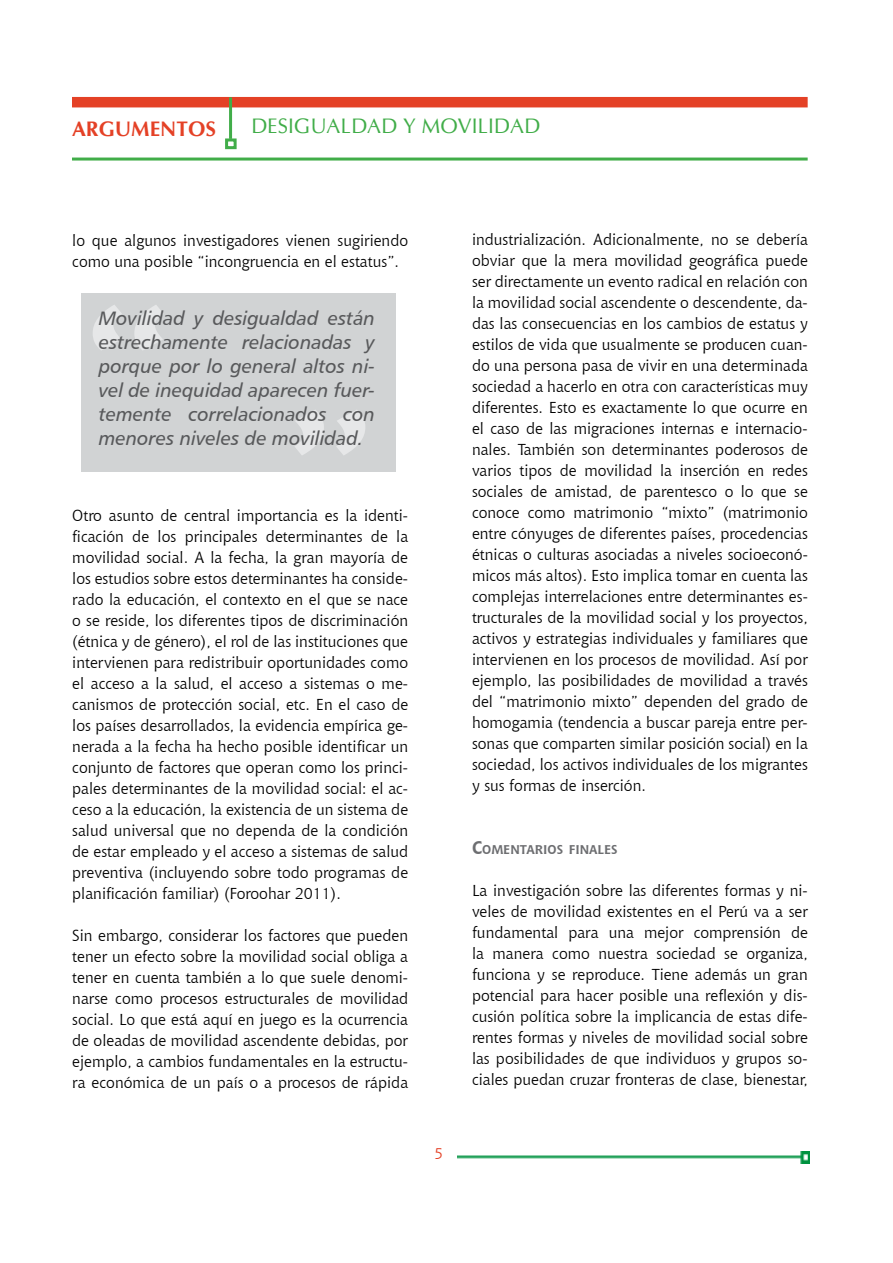
<style>
.page{position:relative;width:893px;height:1263px;background:#fff}
.page>*{position:absolute;margin:0;border:0;box-sizing:border-box;transform-origin:0 0}
.t1{font:229.95px "Chianti BT";color:#e6e7e8}
.t2{font:21px "CG Omega";color:#41ad49}
.t3{font:700 21px "CG Omega";color:#e44126}
.t4{font:19.5px/24px "Humanist 777 BT Italic B";color:#58595b;text-align:justify}
.t5{font:15.75px/21px "Chianti BT";color:#000;text-align:justify}
.t6{font:15.75px "Chianti BT";color:#e44126}
.t7{font:700 12.6px "Chianti BT";color:#6d6e71}
.s1{font-size:18px}
</style>
<div class="page">
<img style="left:457px;top:1151px;width:353px;height:12px">
<div style="left:72px;top:97px;width:736px;height:10px;background:#e44126"></div>
<hr style="left:229px;top:97px;width:3px;height:42px;background:#41ad49">
<div style="left:225px;top:138px;width:12px;height:11px;border:3px solid #41ad49"></div>
<hr style="left:72px;top:158px;width:736px;height:3px;background:#41ad49">
<div style="left:81px;top:293px;width:314px;height:179px;background:#d1d3d4"></div>
<svg style="left:93px;top:305px;width:70px;height:45px"></svg>
<svg style="left:295px;top:410px;width:70px;height:45px"></svg>
<h2 class="t3" style="left:72px;top:116px;width:146px">ARGUMENTOS</h2>
<h2 class="t2" style="left:251px;top:113px;width:291px">DESIGUALDAD Y MOVILIDAD</h2>
<p class="t5" style="left:72px;top:229px;width:337px">lo que algunos investigadores vienen sugiriendo como una posible “incongruencia en el estatus”.</p>
<p class="t5" style="left:472px;top:229px;width:337px">industrialización. Adicionalmente, no se debería obviar que la mera movilidad geográfica puede ser directamente un evento radical en relación con la movilidad social ascendente o descendente, da&shy;das las consecuencias en los cambios de estatus y estilos de vida que usualmente se producen cuan&shy;do una persona pasa de vivir en una determinada sociedad a hacerlo en otra con características muy diferentes. Esto es exactamente lo que ocurre en el caso de las migraciones internas e internacio&shy;nales. También son determinantes poderosos de varios tipos de movilidad la inserción en redes sociales de amistad, de parentesco o lo que se conoce como matrimonio “mixto” (matrimonio entre cónyuges de diferentes países, procedencias étnicas o culturas asociadas a niveles socioeconó&shy;micos más altos). Esto implica tomar en cuenta las complejas interrelaciones entre determinantes es&shy;tructurales de la movilidad social y los proyectos, activos y estrategias individuales y familiares que intervienen en los procesos de movilidad. Así por ejemplo, las posibilidades de movilidad a través del “matrimonio mixto” dependen del grado de homogamia (tendencia a buscar pareja entre per&shy;sonas que comparten similar posición social) en la sociedad, los activos individuales de los migrantes y sus formas de inserción.</p>
<h1 class="t1" style="left:72px;top:235px;width:111px">“</h1>
<p class="t4" style="left:99px;top:306px;width:278px">Movilidad y desigualdad están estrechamente relacionadas y porque por lo general altos ni&shy;vel de inequidad aparecen fuer&shy;temente correlacionados con menores niveles de movilidad.</p>
<h1 class="t1" style="left:276px;top:340px;width:111px">”</h1>
<p class="t5" style="left:72px;top:504px;width:337px">Otro asunto de central importancia es la identi&shy;ficación de los principales determinantes de la movilidad social. A la fecha, la gran mayoría de los estudios sobre estos determinantes ha conside&shy;rado la educación, el contexto en el que se nace o se reside, los diferentes tipos de discriminación (étnica y de género), el rol de las instituciones que intervienen para redistribuir oportunidades como el acceso a la salud, el acceso a sistemas o me&shy;canismos de protección social, etc. En el caso de los países desarrollados, la evidencia empírica ge&shy;nerada a la fecha ha hecho posible identificar un conjunto de factores que operan como los princi&shy;pales determinantes de la movilidad social: el ac&shy;ceso a la educación, la existencia de un sistema de salud universal que no dependa de la condición de estar empleado y el acceso a sistemas de salud preventiva (incluyendo sobre todo programas de planificación familiar) (Foroohar 2011).</p>
<p class="t5" style="left:72px;top:924px;width:337px">Sin embargo, considerar los factores que pueden tener un efecto sobre la movilidad social obliga a tener en cuenta también a lo que suele denomi&shy;narse como procesos estructurales de movilidad social. Lo que está aquí en juego es la ocurrencia de oleadas de movilidad ascendente debidas, por ejemplo, a cambios fundamentales en la estructu&shy;ra económica de un país o a procesos de rápida</p>
<p class="t7" style="left:472px;top:841px;width:147px"><span class="s1">C</span>OMENTARIOS FINALES</p>
<p class="t5" style="left:472px;top:880px;width:337px">La investigación sobre las diferentes formas y ni&shy;veles de movilidad existentes en el Perú va a ser fundamental para una mejor comprensión de la manera como nuestra sociedad se organiza, funciona y se reproduce. Tiene además un gran potencial para hacer posible una reflexión y dis&shy;cusión política sobre la implicancia de estas dife&shy;rentes formas y niveles de movilidad social sobre las posibilidades de que individuos y grupos so&shy;ciales puedan cruzar fronteras de clase, bienestar,</p>
<p class="t6" style="left:434px;top:1142px;width:11px">5</p>
</div>
